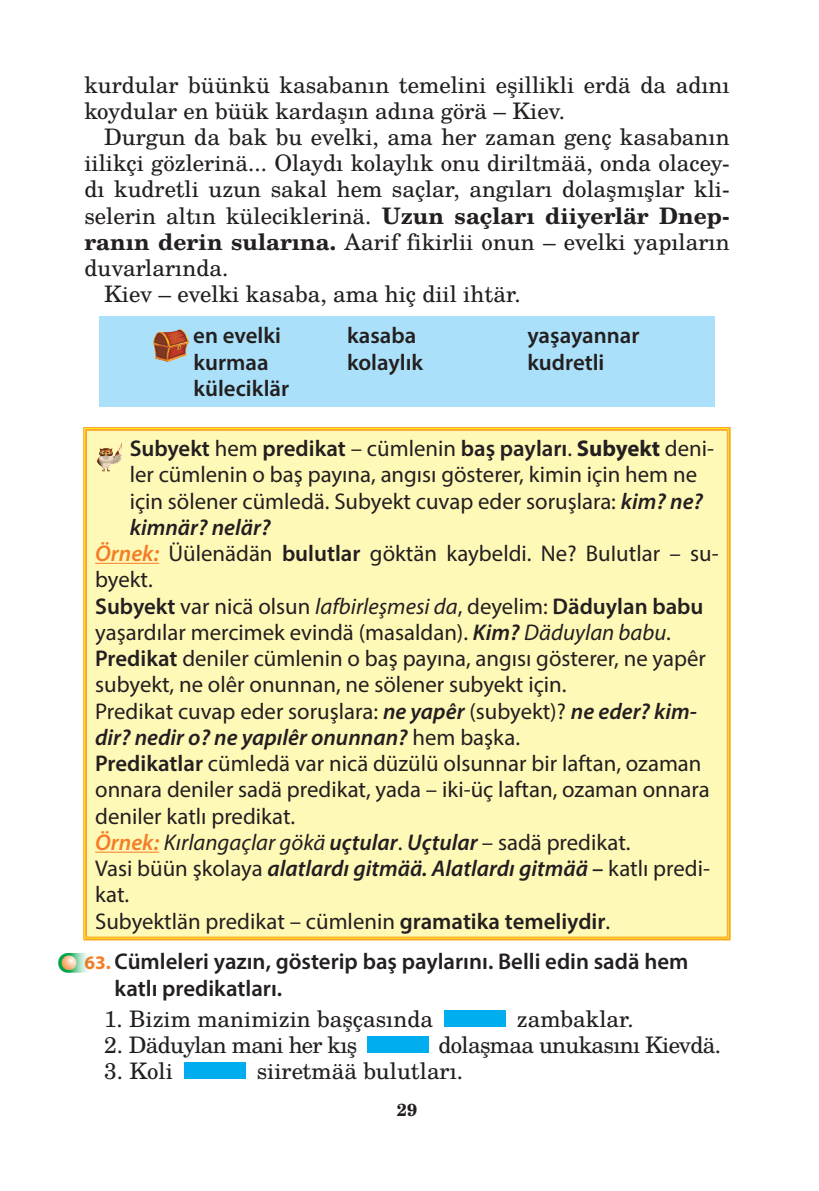
<style>
.page{position:relative;width:819px;height:1191px;background:#fff}
.page>*{position:absolute;margin:0;border:0;box-sizing:border-box;transform-origin:0 0}
.t1{font:22.75px "Myriad Pro";color:#231f20}
.t2{font:22.75px/26.2px "Te X Gyre Schola";color:#231f20}
.t3{font:600 22.75px/26.1px "Myriad Pro";color:#231f20}
.t4{font:italic 600 22.75px "Myriad Pro";color:#231f20}
.t5{font:italic 22.75px "Myriad Pro";color:#231f20}
.t6{font:22.75px "Te X Gyre Schola";letter-spacing:-.03em;color:#231f20}
.t7{font:700 17.5px "Te X Gyre Schola";color:#231f20}
.s1{font-weight:700}
.s2{font-weight:400}
.s3{font-weight:600;font-style:italic}
.s4{font-weight:600;font-style:italic;color:#f47d27}
.s5{font-weight:600}
.s6{font-style:italic}
.s7{font-weight:400;font-style:normal}
.s8{font-weight:600;color:#f47d27}
.s9{font-style:normal}
.s10{font-weight:700;font-size:19.25px;color:#f47d27}
</style>
<div class="page">
<div style="left:99px;top:316px;width:615px;height:38px;background:#aae0f9"></div>
<div style="left:99px;top:342px;width:615px;height:38px;background:#aae0f9"></div>
<div style="left:99px;top:369px;width:615px;height:37px;background:#aae0f9"></div>
<img style="left:154px;top:329px;width:35px;height:33px">
<div style="left:85px;top:429px;width:643px;height:509px;background:#fff9b8"></div>
<hr style="left:83px;top:427px;width:647px;height:4px;background:#fff101">
<hr style="left:83px;top:431px;width:4px;height:505px;background:#fdd814">
<hr style="left:83px;top:936px;width:647px;height:4px;background:#fbbc2a">
<hr style="left:83px;top:427px;width:647px;height:1px;background:#f99f42">
<hr style="left:85px;top:429px;width:642px;height:2px;background:#f99f42">
<hr style="left:83px;top:428px;width:1px;height:510px;background:#f99f42">
<hr style="left:85px;top:431px;width:2px;height:505px;background:#f99f42">
<hr style="left:727px;top:431px;width:1px;height:505px;background:#f99f42">
<hr style="left:728px;top:428px;width:2px;height:510px;background:#f99f42">
<hr style="left:85px;top:936px;width:642px;height:1px;background:#f99f42">
<hr style="left:83px;top:938px;width:647px;height:2px;background:#f99f42">
<hr style="left:95px;top:563px;width:64px;height:1px;background:#f47d27">
<hr style="left:95px;top:851px;width:64px;height:1px;background:#f47d27">
<img style="left:96px;top:443px;width:26px;height:29px">
<div style="left:444px;top:1010px;width:61px;height:16px;background:#00aeef"></div>
<div style="left:367px;top:1036px;width:61px;height:17px;background:#00aeef"></div>
<div style="left:184px;top:1062px;width:61px;height:17px;background:#00aeef"></div>
<img style="left:59px;top:953px;width:29px;height:20px">
<p class="t2" style="left:84px;top:70px;width:646px">kurdular büünkü kasabanın temelini eşillikli erdä da adını koydular en büük kardaşın adına görä – Kiev.</p>
<p class="t2" style="left:104px;top:123px;width:627px">Durgun da bak bu evelki, ama her zaman genç kasabanın</p>
<p class="t2" style="left:84px;top:149px;width:646px">iilikçi gözlerinä... Olaydı kolaylık onu diriltmää, onda olacey-</p>
<p class="t2" style="left:84px;top:175px;width:646px">dı kudretli uzun sakal hem saçlar, angıları dolaşmışlar kli-</p>
<p class="t2" style="left:84px;top:201px;width:646px">selerin altın küleciklerinä. <span class="s1">Uzun saçları diiyerlär Dnep-</span></p>
<p class="t2" style="left:84px;top:227px;width:646px"><span class="s1">ranın derin sularına.</span> Aarif fikirlii onun – evelki yapıların</p>
<p class="t2" style="left:84px;top:254px;width:145px">duvarlarında.</p>
<p class="t2" style="left:104px;top:280px;width:418px">Kiev – evelki kasaba, ama hiç diil ihtär.</p>
<p class="t3" style="left:193px;top:322px;width:89px">en evelki</p>
<p class="t3" style="left:347px;top:322px;width:71px">kasaba</p>
<p class="t3" style="left:527px;top:322px;width:114px">yaşayannar</p>
<p class="t3" style="left:193px;top:348px;width:77px">kurmaa</p>
<p class="t3" style="left:347px;top:348px;width:78px">kolaylık</p>
<p class="t3" style="left:527px;top:348px;width:79px">kudretli</p>
<p class="t3" style="left:193px;top:374px;width:97px">küleciklär</p>
<p class="t3" style="left:130px;top:435px;width:586px">Subyekt <span class="s2">hem</span> predikat <span class="s2">– cümlenin</span> baş payları<span class="s2">.</span> <span class="s1">Subyekt</span> <span class="s2">deni-</span></p>
<p class="t1" style="left:130px;top:460px;width:569px">ler cümlenin o baş payına, angısı gösterer, kimin için hem ne</p>
<p class="t1" style="left:130px;top:487px;width:574px">için sölener cümledä. Subyekt cuvap eder soruşlara: <span class="s3">kim? ne?</span></p>
<p class="t4" style="left:130px;top:512px;width:142px">kimnär? nelär?</p>
<p class="t1" style="left:95px;top:539px;width:625px"><span class="s4">Örnek:</span> Üülenädän <span class="s5">bulutlar</span> göktän kaybeldi. Ne? BuIutlar – su-</p>
<p class="t1" style="left:95px;top:565px;width:59px">byekt.</p>
<p class="t1" style="left:95px;top:592px;width:610px"><span class="s5">Subyekt</span> var nicä olsun <span class="s6">lafbirleşmesi da</span>, deyelim: <span class="s5">Däduylan babu</span></p>
<p class="t1" style="left:95px;top:618px;width:577px">yaşardılar mercimek evindä (masaldan). <span class="s3">Kim?</span> <span class="s6">Däduylan babu</span>.</p>
<p class="t1" style="left:95px;top:644px;width:612px"><span class="s5">Predikat</span> deniler cümlenin o baş payına, angısı gösterer, ne yapêr</p>
<p class="t1" style="left:95px;top:670px;width:473px">subyekt, ne olêr onunnan, ne sölener subyekt için.</p>
<p class="t1" style="left:95px;top:697px;width:603px">Predikat cuvap eder soruşlara: <span class="s3">ne yapêr</span> (subyekt)? <span class="s3">ne eder? kim-</span></p>
<p class="t4" style="left:95px;top:722px;width:426px">dir? nedir o? ne yapılêr onunnan? <span class="s7">hem başka.</span></p>
<p class="t1" style="left:95px;top:749px;width:608px"><span class="s5">Predikatlar</span> cümledä var nicä düzülü olsunnar bir laftan, ozaman</p>
<p class="t1" style="left:95px;top:775px;width:616px">onnara deniler sadä predikat, yada – iki-üç laftan, ozaman onnara</p>
<p class="t1" style="left:95px;top:802px;width:202px">deniler katlı predikat.</p>
<p class="t5" style="left:95px;top:828px;width:537px"><span class="s8">Örnek:</span> Kırlangaçlar gökä <span class="s5">uçtular</span><span class="s9">.</span> <span class="s5">Uçtular</span> <span class="s9">– sadä predikat.</span></p>
<p class="t4" style="left:95px;top:854px;width:616px"><span class="s7">Vasi büün şkolaya</span> alatlardı gitmää. Alatlardı gitmää <span class="s9">–</span> <span class="s7">katlı predi-</span></p>
<p class="t1" style="left:95px;top:880px;width:36px">kat.</p>
<p class="t1" style="left:95px;top:907px;width:516px">Subyektlän predikat – cümlenin <span class="s5">gramatika temeliydir</span>.</p>
<p class="t3" style="left:115px;top:948px;width:575px;text-indent:-30px"><span class="s10">63.</span> Cümleleri yazın, gösterip baş paylarını. Belli edin sadä hem katlı predikatları.</p>
<p class="t2" style="left:104px;top:1004px;width:330px">1. Bizim manimizin başçasında</p>
<p class="t2" style="left:516px;top:1004px;width:119px">zambaklar.</p>
<p class="t6" style="left:104px;top:1027px;width:255px">2. Däduylan mani her kış</p>
<p class="t6" style="left:438px;top:1027px;width:284px">dolaşmaa unukasını Kievdä.</p>
<p class="t2" style="left:104px;top:1056px;width:70px">3. Koli</p>
<p class="t2" style="left:257px;top:1056px;width:208px">siiretmää bulutları.</p>
<p class="t7" style="left:397px;top:1095px;width:22px">29</p>
</div>
